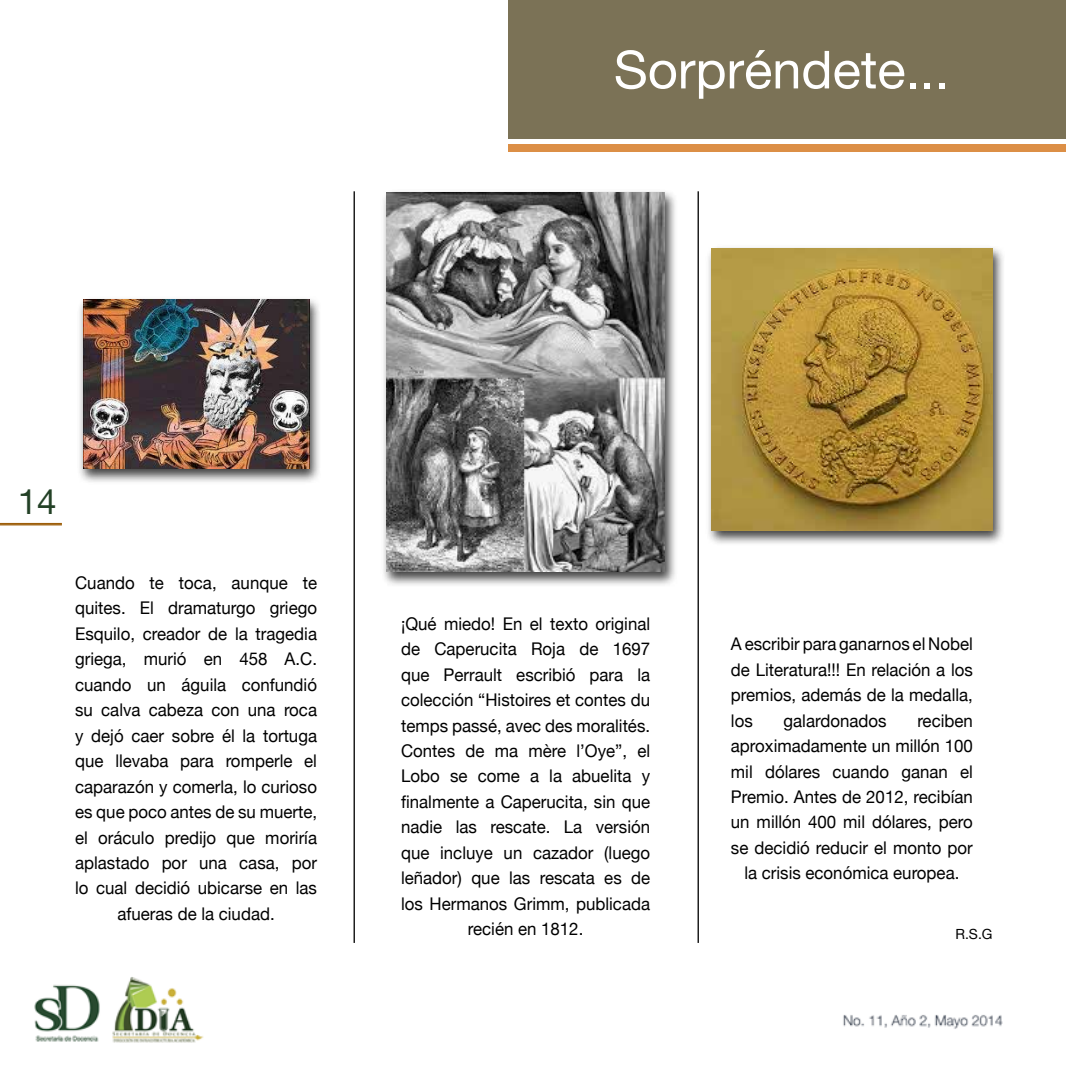
<style>
.page{position:relative;width:1067px;height:1067px;background:#fff}
.page>*{position:absolute;margin:0;border:0;box-sizing:border-box;transform-origin:0 0}
.t1{font:52.5px "Helvetica Neue";color:#fff}
.t2{font:35px "Helvetica Neue";color:#234126}
.t3{font:17.5px/25.4px "Helvetica Neue";color:#000;text-align:center;scale:.96 1}
.t4{font:14px "Helvetica Neue";color:#000}
</style>
<div class="page">
<img style="left:0;top:138px;width:1066px;height:905px">
<hr style="left:0;top:523px;width:62px;height:1px;background:#995800">
<hr style="left:0;top:524px;width:62px;height:1px;background:#995800">
<div style="left:508px;top:0;width:558px;height:138px;background:#7b7256"></div>
<div style="left:508px;top:144px;width:558px;height:8px;background:#dc8f46"></div>
<hr style="left:697px;top:191px;width:2px;height:752px;background:#000">
<hr style="left:353px;top:191px;width:2px;height:752px;background:#000">
<div style="left:705px;top:244px;width:300px;height:302px;background:#000;opacity:.75"></div>
<img style="left:711px;top:248px;width:281px;height:282px">
<div style="left:380px;top:188px;width:298px;height:399px;background:#000;opacity:.75"></div>
<img style="left:386px;top:192px;width:278px;height:379px">
<div style="left:77px;top:296px;width:245px;height:189px;background:#000;opacity:.75"></div>
<img style="left:83px;top:300px;width:226px;height:169px">
<h1 class="t1" style="left:613px;top:38px;width:337px">Sorpréndete...</h1>
<h2 class="t2" style="left:18px;top:481px;width:40px">14</h2>
<p class="t3" style="left:75px;top:569px;width:253px">Cuando te toca, aunque te quites. El dramaturgo griego<br>Esquilo, creador de la tragedia griega, murió en 458 A.C. cuando un águila confundió su calva cabeza con una roca y dejó caer sobre él la tortuga que llevaba para romperle el caparazón y comerla, lo curioso es que poco antes de su muerte, el oráculo predijo que moriría aplastado por una casa, por lo cual decidió ubicarse en las afueras de la ciudad.</p>
<p class="t3" style="left:401px;top:610px;width:261px">¡Qué miedo! En el texto original de Caperucita Roja de 1697 que Perrault escribió para la colección “Histoires et contes du temps passé, avec des moralités.<br>Contes de ma mère l’Oye”, el<br>Lobo se come a la abuelita y finalmente a Caperucita, sin que nadie las rescate. La versión que incluye un cazador (luego leñador) que las rescata es de los Hermanos Grimm, publicada recién en 1812.</p>
<p class="t3" style="left:731px;top:631px;width:253px;text-align:justify">A escribir para ganarnos el Nobel de Literatura!!! En relación a los premios, además de la medalla, los</p>
<p class="t3" style="left:783px;top:707px;width:109px">galardonados</p>
<p class="t3" style="left:917px;top:707px;width:59px">reciben</p>
<p class="t3" style="left:731px;top:733px;width:253px">aproximadamente un millón 100</p>
<p class="t3" style="left:731px;top:758px;width:253px">mil dólares cuando ganan el</p>
<p class="t3" style="left:731px;top:783px;width:253px">Premio. Antes de 2012, recibían</p>
<p class="t3" style="left:731px;top:809px;width:253px">un millón 400 mil dólares, pero</p>
<p class="t3" style="left:731px;top:834px;width:253px">se decidió reducir el monto por</p>
<p class="t3" style="left:744px;top:860px;width:225px">la crisis económica europea.</p>
<p class="t4" style="left:955px;top:926px;width:39px">R.S.G</p>
</div>
